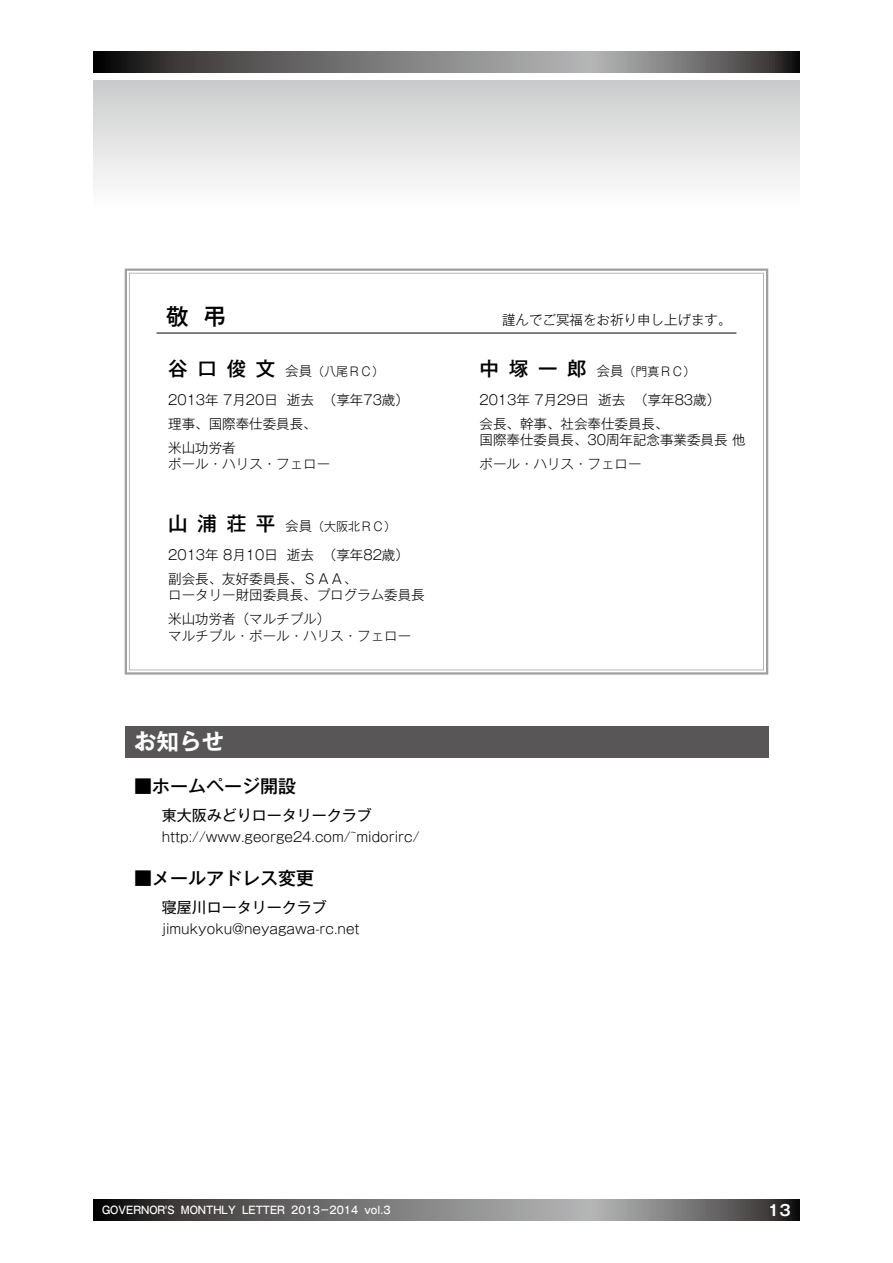
<style>
.page{position:relative;width:893px;height:1263px;background:#fff}
.page>*{position:absolute;margin:0;border:0;box-sizing:border-box;transform-origin:0 0}
.t1{font:700 22.5px "Gothic MB101 Pr 6 N De";color:#fff}
.t2{font:500 22.5px "Gothic MB101 Pr 6 N";color:#000}
.t3{font:500 18px "Gothic MB101 Pr 6 N";color:#000}
.t4{font:15px "Gothic MB101 Pr 6 N";color:#000}
.t5{font:700 15px "Gothic MB101 Pr 6 N De";color:#fff}
.t6{font:300 13.5px/24px "Gothic MB101 Pr 6 N";color:#000}
.t7{font:300 12px "Gothic MB101 Pr 6 N";color:#000}
.t8{font:500 10.5px "Gothic MB101 Pr 6 N";color:#fff;scale:.9 1}
.s1{font-weight:500;font-size:19.5px}
.s2{font-size:13.5px}
</style>
<div class="page">
<div style="left:94px;top:81px;width:705px;height:132px;background:linear-gradient(to bottom,#cbcbcc,#fff)"></div>
<svg style="left:125px;top:269px;width:643px;height:406px"></svg>
<svg style="left:129px;top:273px;width:635px;height:397px"></svg>
<hr style="left:157px;top:333px;width:579px;height:1px;background:#000">
<div style="left:125px;top:726px;width:643px;height:31px;background:#585656"></div>
<svg style="left:94px;top:51px;width:705px;height:21px;background:#6d6c6c"></svg>
<svg style="left:94px;top:1199px;width:705px;height:21px;background:#6d6c6c"></svg>
<h1 class="t2" style="left:166px;top:298px;width:61px">敬 弔</h1>
<p class="t6" style="left:502px;top:306px;width:231px">謹んでご冥福をお祈り申し上げます。</p>
<p class="t7" style="left:168px;top:361px;width:217px"><span class="s1">谷口俊文</span> <span class="s2">会員</span>（八尾ＲＣ）</p>
<p class="t6" style="left:168px;top:386px;width:242px">2013年 7月20日 逝去 （享年73歳）理事、国際奉仕委員長、<br>米山功労者</p>
<p class="t6" style="left:168px;top:451px;width:163px">ポール・ハリス・フェロー</p>
<p class="t7" style="left:479px;top:361px;width:217px"><span class="s1">中塚一郎</span> <span class="s2">会員</span>（門真ＲＣ）</p>
<p class="t6" style="left:479px;top:386px;width:242px">2013年 7月29日 逝去 （享年83歳）会長、幹事、社会奉仕委員長、</p>
<p class="t6" style="left:479px;top:427px;width:267px">国際奉仕委員長、30周年記念事業委員長 他ポール・ハリス・フェロー</p>
<p class="t7" style="left:168px;top:516px;width:229px"><span class="s1">山浦荘平</span> <span class="s2">会員</span>（大阪北ＲＣ）</p>
<p class="t6" style="left:168px;top:541px;width:242px">2013年 8月10日 逝去 （享年82歳）副会長、友好委員長、ＳＡＡ、</p>
<p class="t6" style="left:168px;top:582px;width:258px">ロータリー財団委員長、プログラム委員長米山功労者（マルチプル）</p>
<p class="t6" style="left:168px;top:622px;width:244px">マルチプル・ポール・ハリス・フェロー</p>
<h1 class="t1" style="left:134px;top:723px;width:91px">お知らせ</h1>
<h2 class="t3" style="left:134px;top:771px;width:163px">■ホームページ開設</h2>
<p class="t4" style="left:162px;top:803px;width:212px">東大阪みどりロータリークラブ</p>
<p class="t6" style="left:162px;top:824px;width:259px">http://www.george24.com/̃midorirc/</p>
<h2 class="t3" style="left:134px;top:863px;width:182px">■メールアドレス変更</h2>
<p class="t4" style="left:162px;top:894px;width:167px">寝屋川ロータリークラブ</p>
<p class="t6" style="left:162px;top:916px;width:199px">jimukyoku@neyagawa-rc.net</p>
<p class="t8" style="left:102px;top:1201px;width:322px">GOVERNOR'S MONTHLY LETTER 2013－2014 vol.3</p>
<p class="t5" style="left:768px;top:1198px;width:24px">13</p>
</div>
